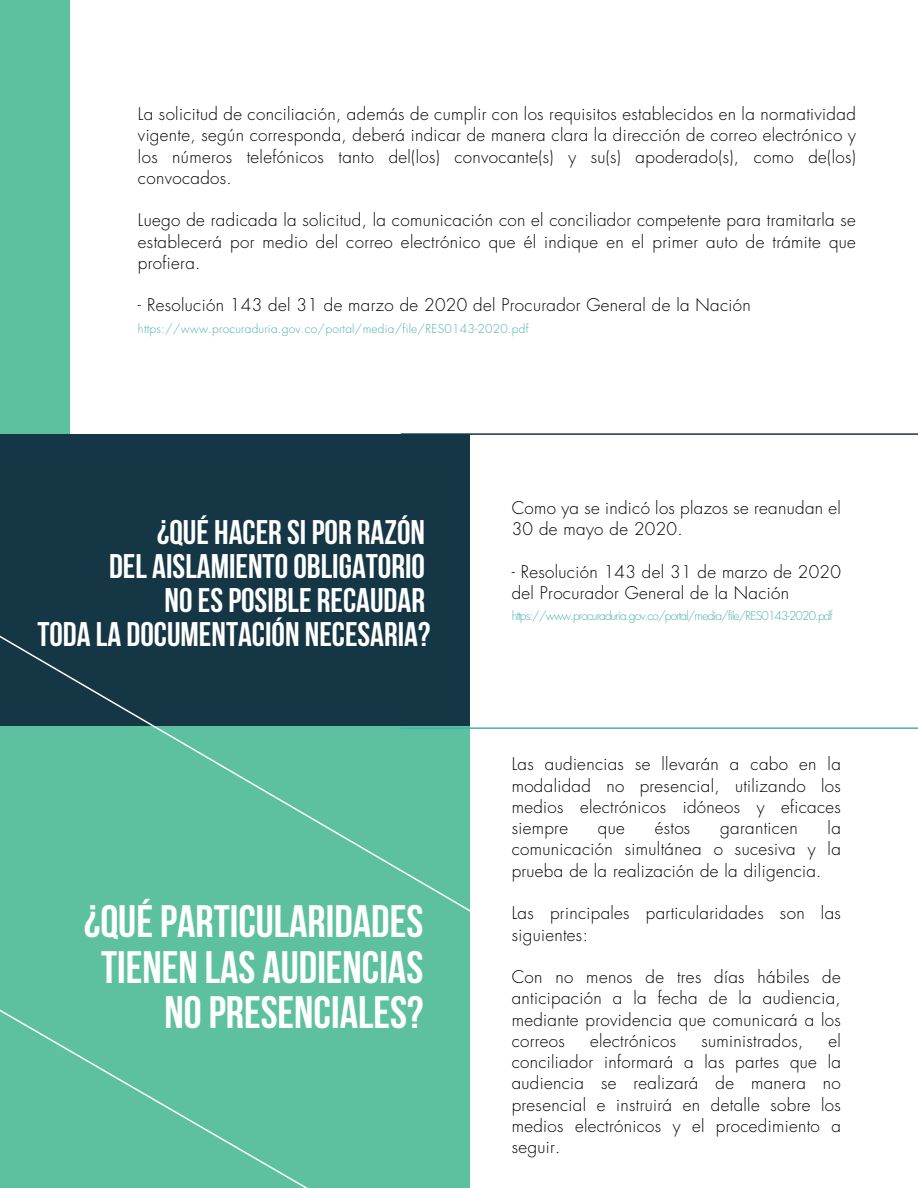
<style>
.page{position:relative;width:918px;height:1188px;background:#fff}
.page>*{position:absolute;margin:0;border:0;box-sizing:border-box;transform-origin:0 0}
.t1{font:700 45.3px/45.3px "Bebas Neue";color:#fff;text-align:right}
.t2{font:700 34.05px/34px "Bebas Neue";color:#fff;text-align:right}
.t3{font:300 16.95px/21.3px "Futura";letter-spacing:.02em;color:#000;text-align:justify}
.t4{font:300 11.85px "Futura";letter-spacing:.02em;color:#4cb0ad}
.t5{font:300 11.85px "Futura";letter-spacing:-.07em;color:#4cb0ad}
</style>
<div class="page">
<div style="left:0;top:0;width:70px;height:438px;background:#5dc1a0"></div>
<div style="left:0;top:434px;width:470px;height:294px;background:#153644"></div>
<div style="left:0;top:727px;width:470px;height:461px;background:#5dc1a0"></div>
<svg style="left:0;top:1009px;width:308px;height:179px"></svg>
<svg style="left:0;top:635px;width:470px;height:277px"></svg>
<hr style="left:401px;top:433px;width:517px;height:2px;background:#153644">
<hr style="left:401px;top:727px;width:517px;height:2px;background:#4cb0ad">
<p class="t3" style="left:138px;top:104px;width:719px">La solicitud de conciliación, además de cumplir con los requisitos establecidos en la normatividad vigente, según corresponda, deberá indicar de manera clara la dirección de correo electrónico y los números telefónicos tanto del(los) convocante(s) y su(s) apoderado(s), como de(los) convocados.</p>
<p class="t3" style="left:138px;top:210px;width:719px">Luego de radicada la solicitud, la comunicación con el conciliador competente para tramitarla se establecerá por medio del correo electrónico que él indique en el primer auto de trámite que profiera.</p>
<p class="t3" style="left:138px;top:295px;width:614px">- Resolución 143 del 31 de marzo de 2020 del Procurador General de la Nación</p>
<p class="t4" style="left:138px;top:321px;width:392px">https://www.procuraduria.gov.co/portal/media/file/RES0143-2020.pdf</p>
<h2 class="t2" style="left:37px;top:515px;width:394px">¿QUÉ HACER SI POR RAZÓN<br>DEL AISLAMIENTO OBLIGATORIO<br>NO ES POSIBLE RECAUDAR<br>TODA LA DOCUMENTACIÓN NECESARIA?</h2>
<h1 class="t1" style="left:84px;top:898px;width:341px">¿QUÉ PARTICULARIDADES<br>TIENEN LAS AUDIENCIAS<br>NO PRESENCIALES?</h1>
<p class="t3" style="left:512px;top:498px;width:331px">Como ya se indicó los plazos se reanudan el<br>30 de mayo de 2020.</p>
<p class="t3" style="left:512px;top:561px;width:331px">- Resolución 143 del 31 de marzo de 2020 del Procurador General de la Nación</p>
<p class="t5" style="left:512px;top:609px;width:322px">https://www.procuraduria.gov.co/portal/media/file/RES0143-2020.pdf</p>
<p class="t3" style="left:512px;top:754px;width:331px">Las audiencias se llevarán a cabo en la modalidad no presencial, utilizando los medios electrónicos idóneos y eficaces siempre</p>
<p class="t3" style="left:512px;top:818px;width:331px;text-indent:316px">la comunicación simultánea o sucesiva y la prueba de la realización de la diligencia.</p>
<p class="t3" style="left:512px;top:903px;width:331px">Las principales particularidades son las siguientes:</p>
<p class="t3" style="left:512px;top:967px;width:331px">Con no menos de tres días hábiles de anticipación a la fecha de la audiencia, mediante providencia que comunicará a los correos</p>
<p class="t3" style="left:598px;top:818px;width:28px">que</p>
<p class="t3" style="left:655px;top:818px;width:37px">éstos</p>
<p class="t3" style="left:720px;top:818px;width:79px">garanticen</p>
<p class="t3" style="left:512px;top:1031px;width:331px;text-indent:317px">el conciliador informará a las partes que la audiencia se realizará de manera no presencial e instruirá en detalle sobre los medios electrónicos y el procedimiento a seguir.</p>
<p class="t3" style="left:590px;top:1031px;width:88px">electrónicos</p>
<p class="t3" style="left:701px;top:1031px;width:104px">suministrados,</p>
</div>
